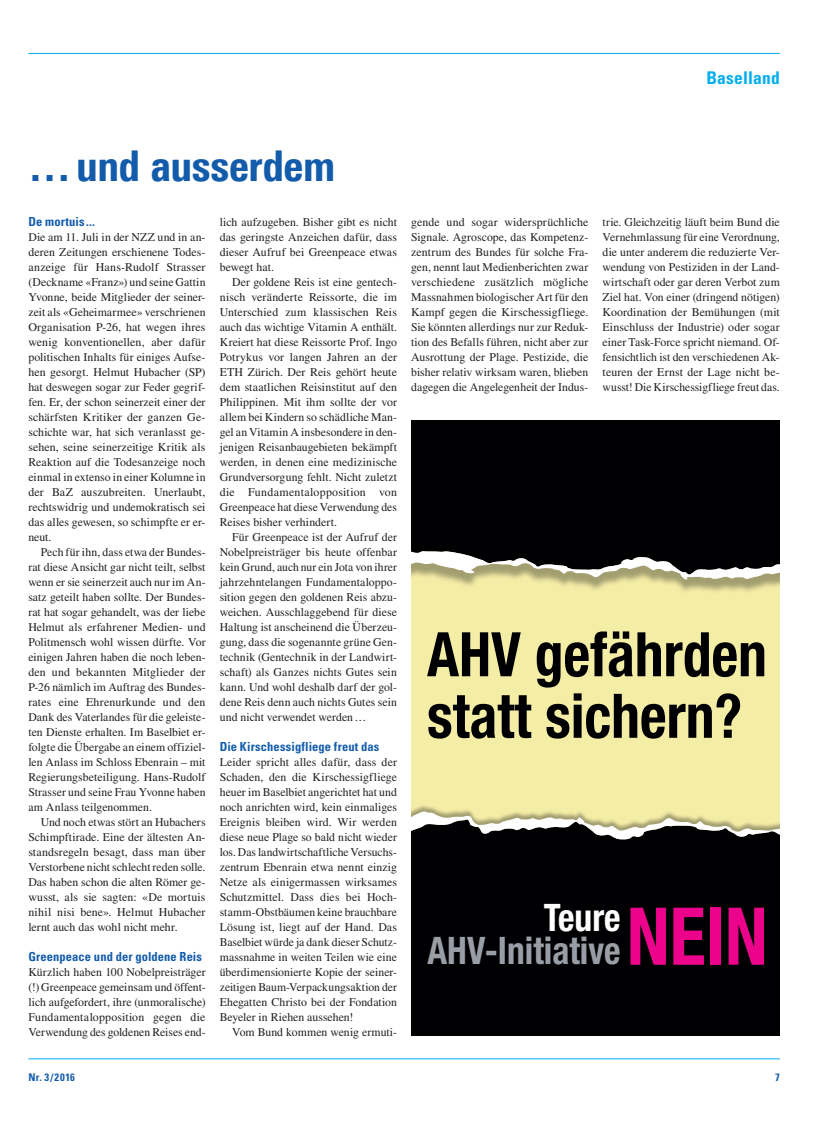
<style>
.page{position:relative;width:833px;height:1134px;background:#fff}
.page>*{position:absolute;margin:0;border:0;box-sizing:border-box;transform-origin:0 0}
.t1{font:700 condensed 79.88px "Helvetica Neue LT";color:#ed028c;scale:.93 1}
.t2{font:700 condensed 61.5px/61.5px "Helvetica Neue LT";color:#000002;scale:.93 1}
.t3{font:800 42.5px "Linotype Univers 720 Cn";letter-spacing:-.01em;color:#135cab}
.t4{font:700 condensed 38px "Helvetica Neue LT";color:#999ea6;scale:.93 1}
.t5{font:700 condensed 38px "Helvetica Neue LT";color:#fff;scale:.93 1}
.t6{font:700 condensed 17.5px "Univers LT Std";letter-spacing:.01em;color:#00aeef}
.t7{font:700 condensed 12.5px "Univers LT Std";letter-spacing:.01em;color:#135cab}
.t8{font:11.88px/15px "Times LT Std";color:#231f20;text-align:justify}
.t9{font:700 condensed 10.62px "Univers LT Std";letter-spacing:.05em;color:#135cab}
</style>
<div class="page">
<hr style="left:28px;top:53px;width:752px;height:1px;background:#00aeef">
<hr style="left:28px;top:1058px;width:752px;height:1px;background:#00aeef">
<div style="left:411px;top:421px;width:369px;height:615px;background:#000002"></div>
<div style="left:411px;top:602px;width:369px;height:411px;background:#f4eda6"></div>
<div style="left:411px;top:587px;width:369px;height:15px;background:#f4eda6"></div>
<svg style="left:411px;top:551px;width:369px;height:36px"></svg>
<div style="left:411px;top:848px;width:369px;height:39px;background:#000002"></div>
<svg style="left:411px;top:810px;width:369px;height:38px"></svg>
<div style="left:411px;top:887px;width:369px;height:126px;background:#000002"></div>
<h3 class="t6" style="left:706px;top:67px;width:75px">Baselland</h3>
<h3 class="t3" style="left:28px;top:141px;width:308px">…und ausserdem</h3>
<p class="t7" style="left:28px;top:213px;width:68px">De mortuis...</p>
<p class="t8" style="left:28px;top:229px;width:179px">Die am 11. Juli in der NZZ und in an&shy;deren Zeitungen erschienene Todes&shy;anzeige für Hans-Rudolf Strasser (Deckname «Franz») und seine Gattin Yvonne, beide Mitglieder der seiner&shy;zeit als «Geheimarmee» verschrienen Organisation P-26, hat wegen ihres wenig konventionellen, aber dafür politischen Inhalts für einiges Aufse&shy;hen gesorgt. Helmut Hubacher (SP) hat deswegen sogar zur Feder gegrif&shy;fen. Er, der schon seinerzeit einer der schärfsten Kritiker der ganzen Ge&shy;schichte war, hat sich veranlasst ge&shy;sehen, seine seinerzeitige Kritik als Reaktion auf die Todesanzeige noch einmal in extenso in einer Kolumne in der BaZ auszubreiten. Unerlaubt, rechtswidrig und undemokratisch sei das alles gewesen, so schimpfte er er&shy;neut.</p>
<p class="t8" style="left:28px;top:544px;width:179px;text-indent:12px">Pech für ihn, dass etwa der Bundes&shy;rat diese Ansicht gar nicht teilt, selbst wenn er sie seinerzeit auch nur im An&shy;satz geteilt haben sollte. Der Bundes&shy;rat hat sogar gehandelt, was der liebe Helmut als erfahrener Medien- und Politmensch wohl wissen dürfte. Vor einigen Jahren haben die noch leben&shy;den und bekannten Mitglieder der P-26 nämlich im Auftrag des Bundes&shy;rates eine Ehrenurkunde und den Dank des Vaterlandes für die geleiste&shy;ten Dienste erhalten. Im Baselbiet er&shy;folgte die Übergabe an einem offiziel&shy;len Anlass im Schloss Ebenrain – mit Regierungsbeteiligung. Hans-Rudolf Strasser und seine Frau Yvonne haben am Anlass teilgenommen.</p>
<p class="t8" style="left:28px;top:814px;width:179px;text-indent:12px">Und noch etwas stört an Hubachers Schimpftirade. Eine der ältesten An&shy;standsregeln besagt, dass man über Verstorbene nicht schlecht reden solle.<br>Das haben schon die alten Römer ge&shy;wusst, als sie sagten: «De mortuis nihil nisi bene». Helmut Hubacher lernt auch das wohl nicht mehr.</p>
<p class="t7" style="left:28px;top:948px;width:175px">Greenpeace und der goldene Reis</p>
<p class="t8" style="left:28px;top:964px;width:179px">Kürzlich haben 100 Nobelpreisträger (!) Greenpeace gemeinsam und öffent&shy;lich aufgefordert, ihre (unmoralische)<br>Fundamentalopposition gegen die Verwendung des goldenen Reises end-</p>
<p class="t8" style="left:220px;top:214px;width:179px">lich aufzugeben. Bisher gibt es nicht das geringste Anzeichen dafür, dass dieser Aufruf bei Greenpeace etwas bewegt hat.</p>
<p class="t8" style="left:220px;top:274px;width:179px;text-indent:12px">Der goldene Reis ist eine gentech&shy;nisch veränderte Reissorte, die im Unterschied zum klassischen Reis auch das wichtige Vitamin A enthält.<br>Kreiert hat diese Reissorte Prof. Ingo Potrykus vor langen Jahren an der ETH Zürich. Der Reis gehört heute dem staatlichen Reisinstitut auf den Philippinen. Mit ihm sollte der vor allem bei Kindern so schädliche Man&shy;gel an Vitamin A insbesondere in den&shy;jenigen Reisanbaugebieten bekämpft werden, in denen eine medizinische Grundversorgung fehlt. Nicht zuletzt die Fundamentalopposition von Greenpeace hat diese Verwendung des Reises bisher verhindert.</p>
<p class="t8" style="left:220px;top:529px;width:179px;text-indent:12px">Für Greenpeace ist der Aufruf der Nobelpreisträger bis heute offenbar kein Grund, auch nur ein Jota von ihrer jahrzehntelangen Fundamentaloppo&shy;sition gegen den goldenen Reis abzu&shy;weichen. Ausschlaggebend für diese Haltung ist anscheinend die Überzeu&shy;gung, dass die sogenannte grüne Gen&shy;technik (Gentechnik in der Landwirt&shy;schaft) als Ganzes nichts Gutes sein kann. Und wohl deshalb darf der gol&shy;dene Reis denn auch nichts Gutes sein und nicht verwendet werden…</p>
<p class="t7" style="left:220px;top:738px;width:161px">Die Kirschessigfliege freut das</p>
<p class="t8" style="left:220px;top:754px;width:179px">Leider spricht alles dafür, dass der Schaden, den die Kirschessigfliege heuer im Baselbiet angerichtet hat und noch anrichten wird, kein einmaliges Ereignis bleiben wird. Wir werden diese neue Plage so bald nicht wieder los. Das landwirtschaftliche Versuchs&shy;zentrum Ebenrain etwa nennt einzig Netze als einigermassen wirksames Schutzmittel. Dass dies bei Hoch&shy;stamm-Obstbäumen keine brauchbare Lösung ist, liegt auf der Hand. Das Baselbiet würde ja dank dieser Schutz&shy;massnahme in weiten Teilen wie eine überdimensionierte Kopie der seiner&shy;zeitigen Baum-Verpackungsaktion der Ehegatten Christo bei der Fondation Beyeler in Riehen aussehen!</p>
<p class="t8" style="left:232px;top:1024px;width:166px">Vom Bund kommen wenig ermuti-</p>
<p class="t8" style="left:411px;top:214px;width:179px">gende und sogar widersprüchliche Signale. Agroscope, das Kompetenz&shy;zentrum des Bundes für solche Fra&shy;gen, nennt laut Medienberichten zwar verschiedene zusätzlich mögliche Massnahmen biologischer Art für den Kampf gegen die Kirschessigfliege.<br>Sie könnten allerdings nur zur Reduk&shy;tion des Befalls führen, nicht aber zur Ausrottung der Plage. Pestizide, die bisher relativ wirksam waren, blieben dagegen die Angelegenheit der Indus-</p>
<p class="t8" style="left:602px;top:214px;width:179px">trie. Gleichzeitig läuft beim Bund die Vernehmlassung für eine Verordnung, die unter anderem die reduzierte Ver&shy;wendung von Pestiziden in der Land&shy;wirtschaft oder gar deren Verbot zum Ziel hat. Von einer (dringend nötigen)<br>Koordination der Bemühungen (mit Einschluss der Industrie) oder sogar einer Task-Force spricht niemand. Of&shy;fensichtlich ist den verschiedenen Ak&shy;teuren der Ernst der Lage nicht be&shy;wusst! Die Kirschessigfliege freut das.</p>
<h2 class="t2" style="left:427px;top:623px;width:367px">AHV gefährden statt sichern?</h2>
<h3 class="t5" style="left:544px;top:894px;width:84px">Teure</h3>
<h3 class="t4" style="left:427px;top:928px;width:209px">AHV-Initiative</h3>
<h1 class="t1" style="left:627px;top:888px;width:153px">NEIN</h1>
<p class="t9" style="left:28px;top:1070px;width:48px">Nr. 3/2016</p>
<p class="t9" style="left:775px;top:1070px;width:6px">7</p>
</div>
